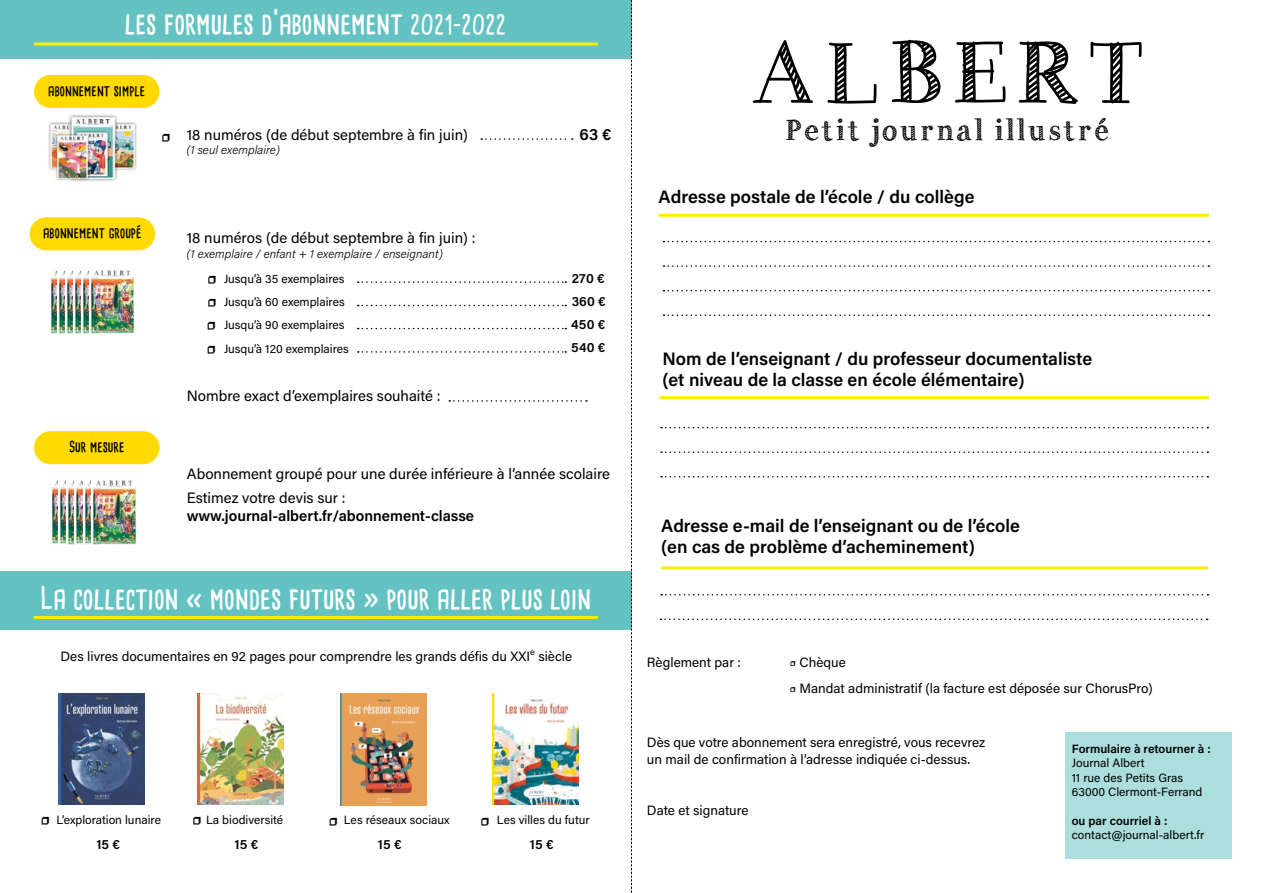
<style>
.page{position:relative;width:1263px;height:893px;background:#fff}
.page>*{position:absolute;margin:0;border:0;box-sizing:border-box;transform-origin:0 0}
.t1{font:90px "Handy George";color:#000}
.t2{font:700 30px "Cardenio Modern";color:#fff}
.t3{font:30px "Handy George";color:#000}
.t4{font:21px "Acumin Pro";color:#000}
.t5{font:600 18px/21.6px "Acumin Pro";color:#000}
.t6{font:600 16.5px "Acumin Pro";color:#000}
.t7{font:15px/24.6px "Acumin Pro";color:#000}
.t8{font:700 15px "Cardenio Modern";color:#000}
.t9{font:600 15px "Acumin Pro";color:#000}
.t10{font:13.5px/26.2px "Acumin Pro";color:#000}
.t11{font:600 13.5px "Acumin Pro";letter-spacing:.01em;color:#000}
.t12{font:12px/14.4px "Acumin Pro";color:#000}
.t13{font:italic 300 12px "Acumin Pro";color:#000}
.t14{font:600 12px "Acumin Pro";color:#000}
.s1{font-size:25.5px}
.s2{font-size:21px}
</style>
<div class="page">
<div style="left:0;top:0;width:631px;height:58px;background:#64c2c2"></div>
<div style="left:1065px;top:733px;width:167px;height:126px;background:#acdede"></div>
<div style="left:34px;top:75px;width:126px;height:33px;background:#ffda00;border-radius:16px"></div>
<img style="left:48px;top:114px;width:89px;height:68px">
<img style="left:49px;top:270px;width:8px;height:64px">
<img style="left:57px;top:270px;width:8px;height:64px">
<img style="left:66px;top:270px;width:7px;height:64px">
<img style="left:73px;top:270px;width:8px;height:64px">
<img style="left:81px;top:270px;width:8px;height:64px">
<img style="left:90px;top:270px;width:46px;height:64px">
<hr style="left:34px;top:43px;width:564px;height:3px;background:#ffed00">
<div style="left:0;top:571px;width:631px;height:59px;background:#64c2c2"></div>
<hr style="left:34px;top:616px;width:564px;height:3px;background:#ffed00">
<svg style="left:663px;top:241px;width:546px;height:1px"></svg>
<svg style="left:663px;top:265px;width:546px;height:2px"></svg>
<svg style="left:663px;top:290px;width:546px;height:1px"></svg>
<svg style="left:663px;top:314px;width:546px;height:2px"></svg>
<svg style="left:661px;top:427px;width:547px;height:1px"></svg>
<svg style="left:661px;top:451px;width:547px;height:2px"></svg>
<svg style="left:661px;top:476px;width:547px;height:1px"></svg>
<svg style="left:661px;top:594px;width:547px;height:1px"></svg>
<svg style="left:660px;top:619px;width:548px;height:1px"></svg>
<hr style="left:658px;top:214px;width:551px;height:3px;background:#ffed00">
<hr style="left:660px;top:396px;width:549px;height:3px;background:#ffed00">
<hr style="left:661px;top:566px;width:547px;height:3px;background:#ffed00">
<svg style="left:631px;top:0;width:1px;height:893px"></svg>
<svg style="left:481px;top:138px;width:92px;height:2px"></svg>
<svg style="left:449px;top:400px;width:138px;height:2px"></svg>
<svg style="left:358px;top:281px;width:208px;height:2px"></svg>
<svg style="left:358px;top:305px;width:208px;height:1px"></svg>
<svg style="left:358px;top:328px;width:208px;height:1px"></svg>
<svg style="left:358px;top:351px;width:208px;height:2px"></svg>
<div style="left:30px;top:217px;width:125px;height:33px;background:#ffda00;border-radius:16px"></div>
<div style="left:34px;top:431px;width:126px;height:33px;background:#ffda00;border-radius:16px"></div>
<img style="left:51px;top:480px;width:8px;height:64px">
<img style="left:59px;top:480px;width:7px;height:64px">
<img style="left:67px;top:480px;width:8px;height:64px">
<img style="left:75px;top:480px;width:8px;height:64px">
<img style="left:83px;top:480px;width:8px;height:64px">
<img style="left:92px;top:480px;width:45px;height:64px">
<img style="left:59px;top:693px;width:86px;height:112px">
<img style="left:197px;top:693px;width:86px;height:112px">
<img style="left:341px;top:694px;width:85px;height:111px">
<img style="left:492px;top:693px;width:86px;height:112px">
<h2 class="t2" style="left:125px;top:3px;width:383px">les formules d’abonnement <span class="s1">2021-2022</span></h2>
<p class="t8" style="left:48px;top:80px;width:99px">abonnement simple</p>
<h1 class="t1" style="left:753px;top:22px;width:399px">ALBERT</h1>
<h3 class="t4" style="left:161px;top:121px;width:11px">❒</h3>
<p class="t6" style="left:580px;top:122px;width:34px">63 €</p>
<h2 class="t3" style="left:784px;top:113px;width:328px">Petit journal illustré</h2>
<p class="t7" style="left:187px;top:121px;width:283px">18 numéros (de début septembre à fin juin)</p>
<p class="t13" style="left:187px;top:142px;width:94px">(1 seul exemplaire)</p>
<p class="t8" style="left:43px;top:222px;width:100px">abonnement groupé</p>
<p class="t8" style="left:69px;top:436px;width:57px">Sur mesure</p>
<p class="t7" style="left:187px;top:225px;width:290px">18 numéros (de début septembre à fin juin) :</p>
<p class="t13" style="left:187px;top:245px;width:257px">(1 exemplaire / enfant + 1 exemplaire / enseignant)</p>
<p class="t12" style="left:207px;top:271px;width:139px"><span class="s2">❒</span> Jusqu’à 35 exemplaires</p>
<p class="t11" style="left:572px;top:268px;width:35px">270 €</p>
<p class="t12" style="left:207px;top:294px;width:139px"><span class="s2">❒</span> Jusqu’à 60 exemplaires</p>
<p class="t11" style="left:572px;top:292px;width:36px">360 €</p>
<p class="t12" style="left:207px;top:317px;width:139px"><span class="s2">❒</span> Jusqu’à 90 exemplaires</p>
<p class="t11" style="left:571px;top:315px;width:36px">450 €</p>
<p class="t12" style="left:207px;top:341px;width:144px"><span class="s2">❒</span> Jusqu’à 120 exemplaires</p>
<p class="t11" style="left:571px;top:338px;width:36px">540 €</p>
<p class="t7" style="left:187px;top:383px;width:255px">Nombre exact d’exemplaires souhaité :</p>
<p class="t7" style="left:187px;top:460px;width:425px">Abonnement groupé pour une durée inférieure à l’année scolaire<br>Estimez votre devis sur :</p>
<p class="t9" style="left:187px;top:505px;width:289px">www.journal-albert.fr/abonnement-classe</p>
<h2 class="t2" style="left:40px;top:578px;width:552px">La collection « mondes futurs » pour aller plus loin</h2>
<p class="t10" style="left:61px;top:643px;width:513px">Des livres documentaires en 92 pages pour comprendre les grands défis du XXI<sup>e</sup> siècle</p>
<p class="t12" style="left:40px;top:812px;width:122px"><span class="s2">❒</span> L’exploration lunaire</p>
<p class="t12" style="left:497px;top:812px;width:94px">Les villes du futur</p>
<p class="t11" style="left:96px;top:835px;width:25px">15 €</p>
<p class="t12" style="left:192px;top:812px;width:93px"><span class="s2">❒</span> La biodiversité</p>
<p class="t11" style="left:235px;top:835px;width:25px">15 €</p>
<p class="t12" style="left:328px;top:812px;width:123px"><span class="s2">❒</span> Les réseaux sociaux</p>
<p class="t11" style="left:378px;top:835px;width:25px">15 €</p>
<h3 class="t4" style="left:480px;top:805px;width:11px">❒</h3>
<p class="t11" style="left:530px;top:835px;width:25px">15 €</p>
<h3 class="t5" style="left:658px;top:185px;width:318px">Adresse postale de l’école / du collège</h3>
<h3 class="t5" style="left:662px;top:347px;width:431px">Nom de l’enseignant / du professeur documentaliste (et niveau de la classe en école élémentaire)</h3>
<h3 class="t5" style="left:661px;top:514px;width:360px">Adresse e-mail de l’enseignant ou de l’école (en cas de problème d’acheminement)</h3>
<p class="t10" style="left:647px;top:648px;width:95px">Règlement par :</p>
<p class="t10" style="left:790px;top:648px;width:365px">❒ Chèque<br>❒ Mandat administratif (la facture est déposée sur ChorusPro)</p>
<p class="t10" style="left:647px;top:734px;width:340px;line-height:16.2px">Dès que votre abonnement sera enregistré, vous recevrez un mail de confirmation à l’adresse indiquée ci-dessus.</p>
<p class="t10" style="left:647px;top:796px;width:103px">Date et signature</p>
<p class="t14" style="left:1072px;top:740px;width:140px">Formulaire à retourner à :</p>
<p class="t12" style="left:1072px;top:755px;width:132px">Journal Albert<br>11 rue des Petits Gras<br>63000 Clermont-Ferrand</p>
<p class="t14" style="left:1072px;top:812px;width:97px">ou par courriel à :</p>
<p class="t12" style="left:1072px;top:827px;width:134px">contact@journal-albert.fr</p>
</div>
